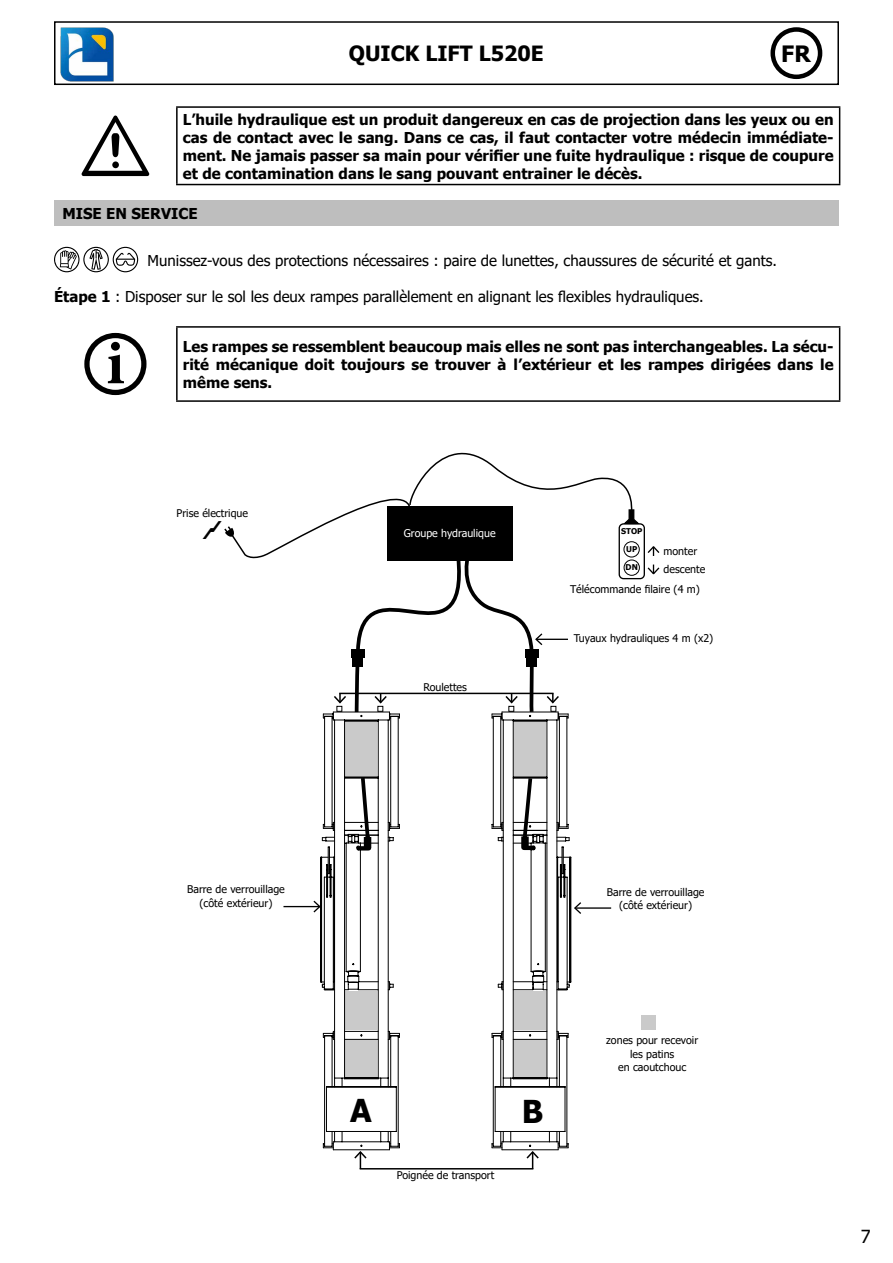
<style>
.page{position:relative;width:893px;height:1263px;background:#fff}
.page>*{position:absolute;margin:0;border:0;box-sizing:border-box;transform-origin:0 0}
.t1{font:700 63px "Minion Pro";color:#000}
.t2{font:700 31.5px "Tahoma";color:#000}
.t3{font:700 22.5px "Tahoma";color:#000}
.t4{font:700 21px "Tahoma";color:#000}
.t5{font:18px "Tahoma";color:#000}
.t6{font:700 15px/18px "Tahoma";color:#000;text-align:justify}
.t7{font:15px "Tahoma";color:#000}
.t8{font:10.65px/13.4px "Tahoma";color:#000;text-align:center}
.t9{font:10.65px "Tahoma";color:#fff}
.t10{font:700 7.95px "Tahoma";color:#000}
.s1{font-weight:700}
</style>
<div class="page">
<img style="left:60px;top:27px;width:54px;height:55px">
<div style="left:54px;top:21px;width:785px;height:64px;border:2px solid #000"></div>
<div style="left:770px;top:27px;width:52px;height:52px;border:4px solid #000;border-radius:50%"></div>
<hr style="left:176px;top:106px;width:664px;height:2px;background:#000">
<hr style="left:176px;top:108px;width:2px;height:76px;background:#000">
<hr style="left:839px;top:108px;width:1px;height:76px;background:#000">
<hr style="left:176px;top:184px;width:664px;height:1px;background:#000">
<svg style="left:81px;top:115px;width:68px;height:61px"></svg>
<div style="left:54px;top:200px;width:784px;height:26px;background:#bebebe"></div>
<svg style="left:54px;top:247px;width:84px;height:25px"></svg>
<hr style="left:176px;top:326px;width:664px;height:2px;background:#000">
<hr style="left:176px;top:328px;width:2px;height:72px;background:#000">
<hr style="left:839px;top:328px;width:1px;height:72px;background:#000">
<hr style="left:176px;top:400px;width:664px;height:2px;background:#000">
<div style="left:84px;top:333px;width:62px;height:62px;border:5px solid #000;border-radius:50%"></div>
<svg style="left:224px;top:452px;width:436px;height:717px"></svg>
<h3 class="t4" style="left:349px;top:39px;width:197px">QUICK LIFT L520E</h3>
<h3 class="t3" style="left:781px;top:38px;width:31px">FR</h3>
<p class="t6" style="left:183px;top:111px;width:652px">L’huile hydraulique est un produit dangereux en cas de projection dans les yeux ou en cas de contact avec le sang. Dans ce cas, il faut contacter votre médecin immédiate&shy;ment. Ne jamais passer sa main pour vérifier une fuite hydraulique : risque de coupure et de contamination dans le sang pouvant entrainer le décès.</p>
<p class="t6" style="left:63px;top:205px;width:137px">MISE EN SERVICE</p>
<p class="t7" style="left:148px;top:251px;width:631px">Munissez-vous des protections nécessaires : paire de lunettes, chaussures de sécurité et gants.</p>
<p class="t7" style="left:54px;top:287px;width:651px"><span class="s1">Étape 1</span> : Disposer sur le sol les deux rampes parallèlement en alignant les flexibles hydrauliques.</p>
<h1 class="t1" style="left:106px;top:319px;width:20px">i</h1>
<p class="t6" style="left:183px;top:338px;width:652px">Les rampes se ressemblent beaucoup mais elles ne sont pas interchangeables. La sécu&shy;rité mécanique doit toujours se trouver à l’extérieur et les rampes dirigées dans le même sens.</p>
<p class="t8" style="left:177px;top:507px;width:73px">Prise électrique</p>
<p class="t9" style="left:404px;top:526px;width:93px">Groupe hydraulique</p>
<p class="t8" style="left:423px;top:681px;width:45px">Roulettes</p>
<p class="t10" style="left:621px;top:526px;width:23px">STOP</p>
<p class="t10" style="left:626px;top:544px;width:13px">UP</p>
<p class="t10" style="left:626px;top:562px;width:14px">DN</p>
<p class="t8" style="left:664px;top:543px;width:43px;line-height:18px;text-align:left">monter descente</p>
<p class="t8" style="left:570px;top:583px;width:131px">Télécommande filaire (4 m)</p>
<p class="t8" style="left:574px;top:632px;width:141px">Tuyaux hydrauliques 4 m (x2)</p>
<p class="t8" style="left:187px;top:883px;width:99px">Barre de verrouillage (côté extérieur)</p>
<h2 class="t2" style="left:350px;top:1088px;width:23px">A</h2>
<h2 class="t2" style="left:522px;top:1089px;width:23px">B</h2>
<p class="t8" style="left:397px;top:1169px;width:99px">Poignée de transport</p>
<p class="t8" style="left:607px;top:886px;width:99px">Barre de verrouillage (côté extérieur)</p>
<p class="t8" style="left:606px;top:1034px;width:93px">zones pour recevoir les patins<br>en caoutchouc</p>
<p class="t5" style="left:861px;top:1224px;width:11px">7</p>
</div>
